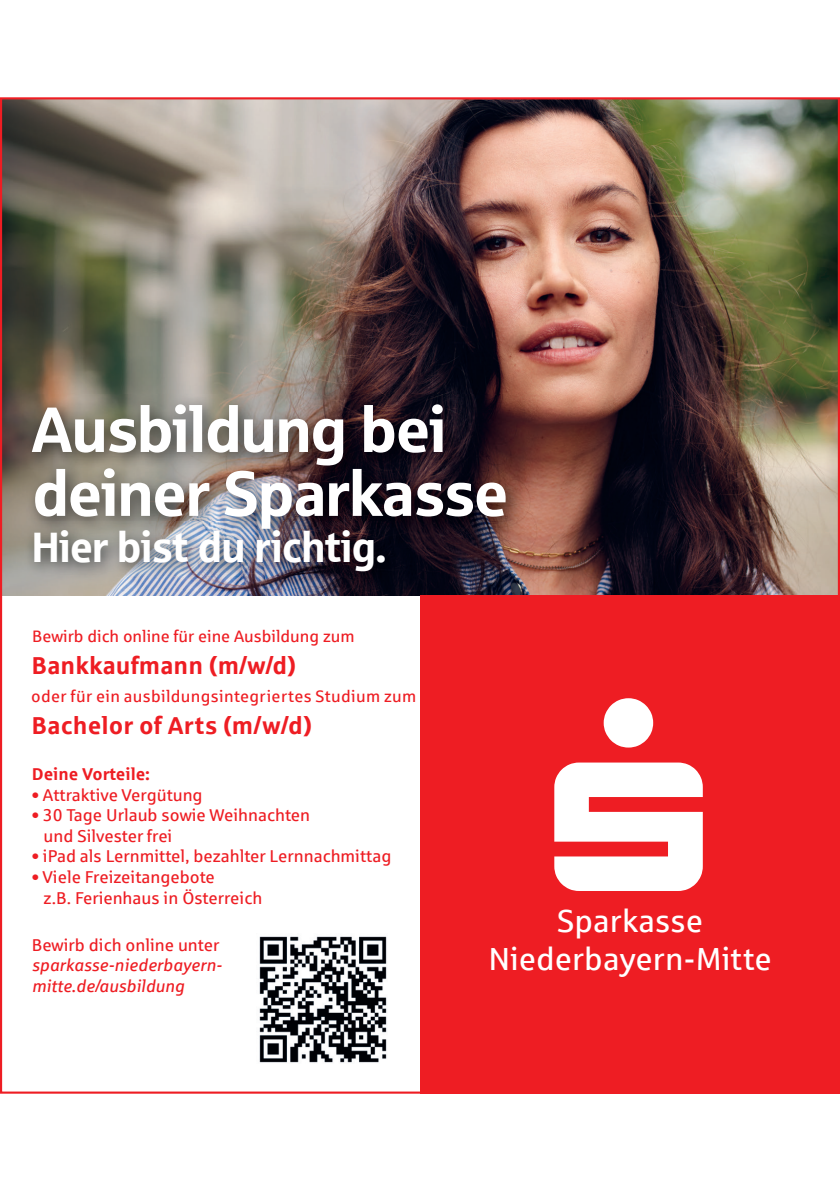
<style>
.page{position:relative;width:840px;height:1191px;background:#fff}
.page>*{position:absolute;margin:0;border:0;box-sizing:border-box;transform-origin:0 0}
.t1{font:63.8px/63.8px "Sparkasse Head";color:#fff}
.t2{font:42.6px "Sparkasse Head";color:#fff}
.t3{font:32px/38.4px "Sparkasse Rg";color:#fff;text-align:center}
.t4{font:700 24.4px "Sparkasse Rg";color:#ee1d23}
.t5{font:17.2px/20.6px "Sparkasse Rg";color:#ee1d23}
.t6{font:italic 17.2px/20.6px "Sparkasse Rg";color:#ee1d23}
.t7{font:700 17.2px "Sparkasse Rg";color:#ee1d23}
.t8{font:16.6px "Sparkasse Rg";letter-spacing:.015em;color:#ee1d23}
</style>
<div class="page">
<img style="left:3px;top:100px;width:833px;height:495px">
<div style="left:420px;top:595px;width:419px;height:498px;background:#ee1d23"></div>
<img style="left:259px;top:936px;width:128px;height:127px">
<img style="left:23px;top:395px;width:501px;height:152px">
<img style="left:24px;top:522px;width:378px;height:68px">
<svg style="left:261px;top:522px;width:9px;height:7px"></svg>
<h1 class="t1" style="left:31px;top:395px;width:477px">Ausbildung bei deiner Sparkasse</h1>
<h2 class="t2" style="left:32px;top:520px;width:355px">Hier bist du richtig.</h2>
<p class="t8" style="left:32px;top:626px;width:324px">Bewirb dich online für eine Ausbildung zum</p>
<h3 class="t4" style="left:32px;top:649px;width:266px">Bankkaufmann (m/w/d)</h3>
<p class="t8" style="left:31px;top:686px;width:386px">oder für ein ausbildungsintegriertes Studium zum</p>
<h3 class="t4" style="left:32px;top:710px;width:282px">Bachelor of Arts (m/w/d)</h3>
<p class="t7" style="left:32px;top:763px;width:120px">Deine Vorteile:</p>
<p class="t5" style="left:32px;top:783px;width:172px">• Attraktive Vergütung</p>
<p class="t5" style="left:44px;top:804px;width:268px;text-indent:-12px">• 30 Tage Urlaub sowie Weihnachten und Silvester frei</p>
<p class="t5" style="left:32px;top:845px;width:361px">• iPad als Lernmittel, bezahlter Lernnachmittag</p>
<p class="t5" style="left:44px;top:866px;width:220px;text-indent:-12px">• Viele Freizeitangebote<br>z.B. Ferienhaus in Österreich</p>
<p class="t5" style="left:32px;top:934px;width:189px">Bewirb dich online unter</p>
<p class="t6" style="left:32px;top:954px;width:192px">sparkasse-niederbayern&shy;mitte.de/ausbildung</p>
<h3 class="t3" style="left:488px;top:900px;width:285px">Sparkasse<br>Niederbayern-Mitte</h3>
</div>
